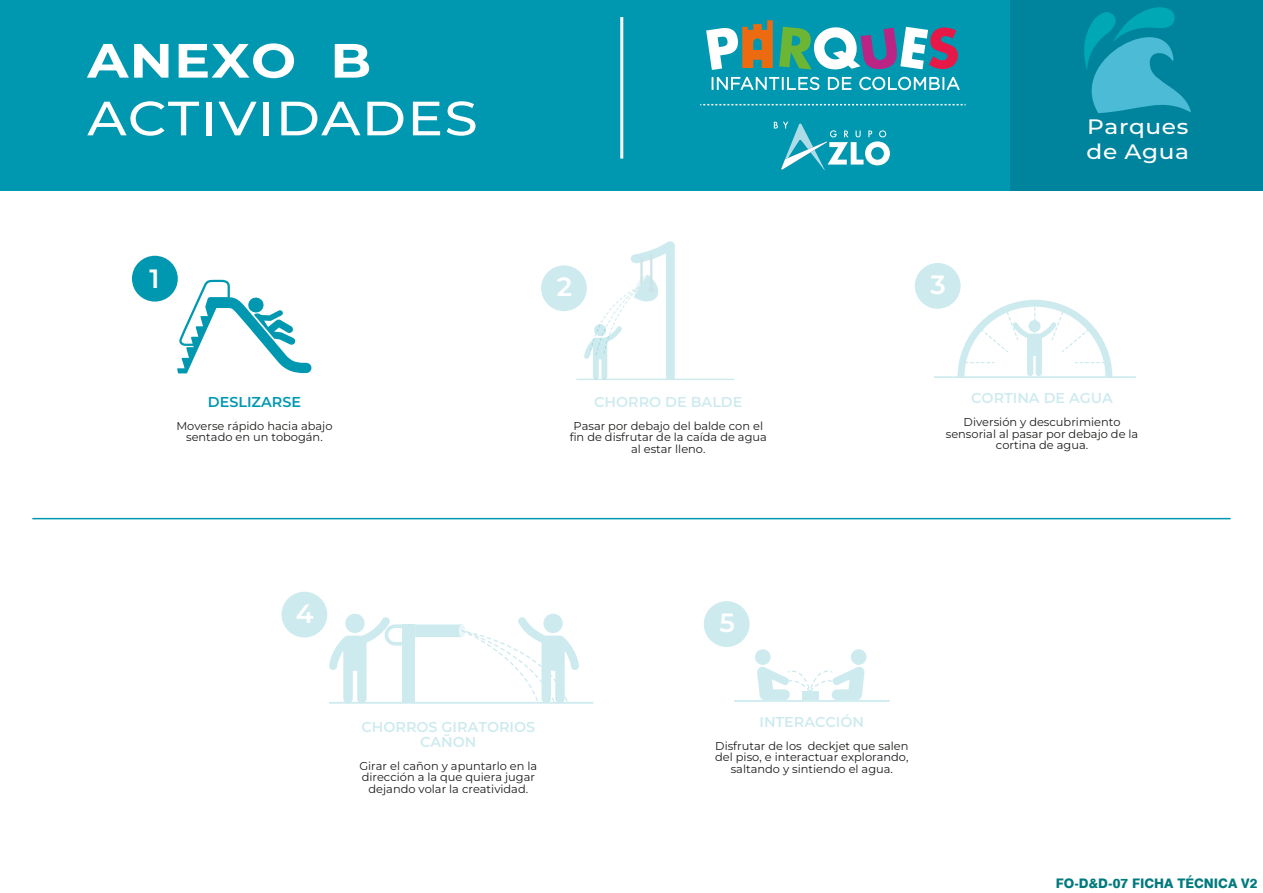
<style>
.page{position:relative;width:1263px;height:893px;background:#fff}
.page>*{position:absolute;margin:0;border:0;box-sizing:border-box;transform-origin:0 0}
.t1{font:500 48.15px "Montserrat";letter-spacing:.025em;color:#fff;scale:1.11 1}
.t2{font:100 48.15px "Montserrat";letter-spacing:.025em;color:#fff;scale:1.11 1}
.t3{font:100 26.4px "Montserrat";color:#fff}
.t4{font:500 20.85px/25px "Montserrat";letter-spacing:.025em;color:#fff;scale:1.11 1}
.t5{font:100 14.4px/14.5px "Montserrat";color:rgb(0 152 176/.2);text-align:center}
.t6{font:100 14.4px "Montserrat";color:#0098b0}
.t7{font:800 13.2px "Swiss 721 BT";color:#007a7e}
.t8{font:11.4px/11.6px "Montserrat";color:#1d1d1b;text-align:center}
</style>
<div class="page">
<div style="left:0;top:0;width:1263px;height:190px;background:#0098b0"></div>
<div style="left:1010px;top:0;width:253px;height:190px;background:#00849d"></div>
<svg style="left:1084px;top:7px;width:107px;height:106px"></svg>
<svg style="left:700px;top:104px;width:265px;height:1px"></svg>
<svg style="left:779px;top:27px;width:179px;height:43px"></svg>
<svg style="left:712px;top:77px;width:107px;height:13px"></svg>
<svg style="left:828px;top:77px;width:23px;height:13px"></svg>
<svg style="left:859px;top:77px;width:101px;height:13px"></svg>
<svg style="left:706px;top:20px;width:67px;height:50px"></svg>
<svg style="left:774px;top:122px;width:116px;height:48px"></svg>
<hr style="left:620px;top:17px;width:3px;height:142px;background:#fff">
<hr style="left:32px;top:518px;width:1198px;height:1px;background:#0098b0">
<div style="left:281px;top:592px;width:46px;height:45px;background:#cdeaef;border-radius:50%"></div>
<svg style="left:345px;top:614px;width:20px;height:19px"></svg>
<svg style="left:329px;top:617px;width:61px;height:85px"></svg>
<svg style="left:543px;top:614px;width:20px;height:19px"></svg>
<hr style="left:329px;top:702px;width:264px;height:2px;background:#0098b0">
<div style="left:402px;top:624px;width:13px;height:77px;background:#cdeaef"></div>
<div style="left:385px;top:624px;width:30px;height:22px;border:4px solid #0098b0;border-radius:9px"></div>
<svg style="left:415px;top:617px;width:164px;height:86px"></svg>
<div style="left:704px;top:601px;width:45px;height:46px;background:#cdeaef;border-radius:50%"></div>
<hr style="left:734px;top:700px;width:156px;height:2px;background:#0098b0">
<svg style="left:755px;top:649px;width:16px;height:16px"></svg>
<div style="left:851px;top:649px;width:15px;height:16px;background:#cdeaef;border-radius:50%"></div>
<svg style="left:757px;top:666px;width:108px;height:34px"></svg>
<svg style="left:177px;top:280px;width:134px;height:93px"></svg>
<div style="left:541px;top:265px;width:46px;height:46px;background:#cdeaef;border-radius:50%"></div>
<div style="left:132px;top:256px;width:46px;height:46px;background:#0098b0;border-radius:50%"></div>
<svg style="left:957px;top:300px;width:156px;height:76px"></svg>
<hr style="left:934px;top:376px;width:202px;height:2px;background:#0098b0">
<hr style="left:576px;top:379px;width:158px;height:1px;background:#0098b0">
<svg style="left:584px;top:241px;width:91px;height:138px"></svg>
<div style="left:915px;top:263px;width:46px;height:46px;background:#cdeaef;border-radius:50%"></div>
<h1 class="t2" style="left:87px;top:28px;width:257px">ANEXO B</h1>
<h1 class="t1" style="left:87px;top:86px;width:353px">ACTIVIDADES</h1>
<h2 class="t3" style="left:149px;top:261px;width:12px">1</h2>
<p class="t6" style="left:208px;top:392px;width:94px">DESLIZARSE</p>
<p class="t8" style="left:176px;top:420px;width:158px">Moverse rápido hacia abajo sentado en un tobogán.</p>
<h2 class="t3" style="left:557px;top:269px;width:17px">2</h2>
<p class="t5" style="left:594px;top:394px;width:150px">CHORRO DE BALDE</p>
<p class="t8" style="left:570px;top:419px;width:199px">Pasar por debajo del balde con el fin de disfrutar de la caída de agua al estar lleno.</p>
<h2 class="t3" style="left:930px;top:267px;width:17px">3</h2>
<h3 class="t4" style="left:1086px;top:113px;width:94px">Parques de Agua</h3>
<p class="t5" style="left:971px;top:391px;width:143px">CORTINA DE AGUA</p>
<p class="t8" style="left:946px;top:416px;width:194px">Diversión y descubrimiento sensorial al pasar por debajo de la cortina de agua.</p>
<h2 class="t3" style="left:296px;top:596px;width:19px">4</h2>
<p class="t5" style="left:361px;top:719px;width:175px">CHORROS GIRATORIOS<br>CAÑON</p>
<p class="t8" style="left:359px;top:759px;width:179px">Girar el cañon y apuntarlo en la dirección a la que quiera jugar dejando volar la creatividad.</p>
<h2 class="t3" style="left:719px;top:605px;width:17px">5</h2>
<p class="t5" style="left:759px;top:714px;width:106px">INTERACCIÓN</p>
<p class="t8" style="left:715px;top:739px;width:195px">Disfrutar de los deckjet que salen del piso, e interactuar explorando, saltando y sintiendo el agua.</p>
<p class="t7" style="left:1056px;top:876px;width:203px">FO-D&amp;D-07 FICHA TÉCNICA V2</p>
</div>
